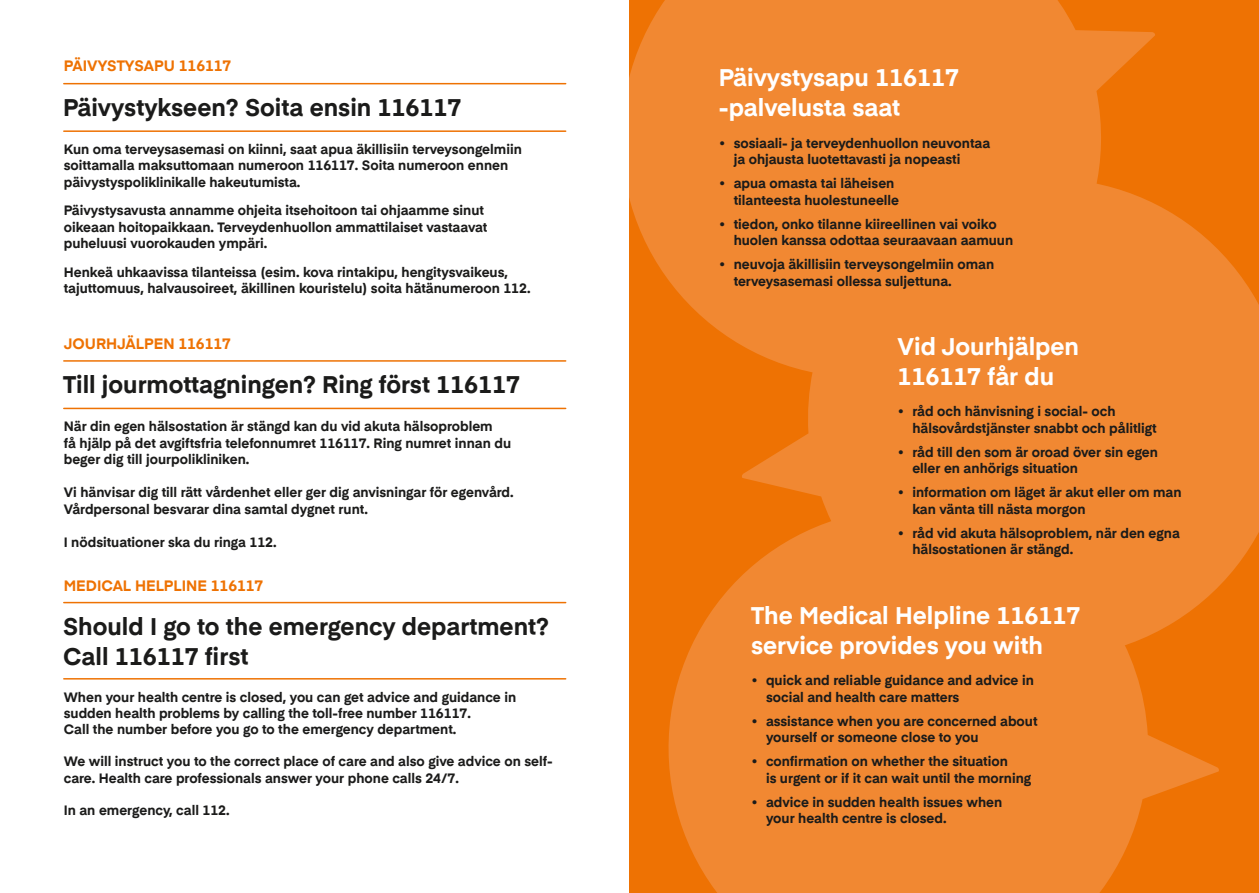
<style>
.page{position:relative;width:1259px;height:893px;background:#fff}
.page>*{position:absolute;margin:0;border:0;box-sizing:border-box;transform-origin:0 0}
.t1{font:700 24px/30px "Eina 02";color:#1b1b1a}
.t2{font:700 24px/30px "Eina 02";color:#fff}
.t3{font:700 15px "Eina 02";color:#ee7203}
.t4{font:700 13.5px/16.5px "Eina 02";color:#1b1b1a}
</style>
<div class="page">
<div style="left:629px;top:0;width:630px;height:893px;background:#ee7203"></div>
<svg style="left:629px;top:0;width:526px;height:344px;background:#f0842b"></svg>
<svg style="left:668px;top:578px;width:551px;height:315px;fill:#f18832"></svg>
<svg style="left:740px;top:145px;width:519px;height:547px;background:#f0852c"></svg>
<hr style="left:64px;top:360px;width:502px;height:2px;background:#ee7203">
<hr style="left:64px;top:408px;width:502px;height:1px;background:#ee7203">
<hr style="left:64px;top:602px;width:502px;height:1px;background:#ee7203">
<hr style="left:64px;top:678px;width:502px;height:2px;background:#ee7203">
<hr style="left:64px;top:83px;width:502px;height:1px;background:#ee7203">
<hr style="left:64px;top:130px;width:502px;height:2px;background:#ee7203">
<p class="t3" style="left:64px;top:55px;width:169px">PÄIVYSTYSAPU 116117</p>
<h1 class="t1" style="left:63px;top:91px;width:400px">Päivystykseen? Soita ensin 116117</h1>
<p class="t4" style="left:64px;top:140px;width:459px">Kun oma terveysasemasi on kiinni, saat apua äkillisiin terveysongelmiin soittamalla maksuttomaan numeroon 116117. Soita numeroon ennen päivystyspoliklinikalle hakeutumista.</p>
<p class="t4" style="left:64px;top:202px;width:425px">Päivystysavusta annamme ohjeita itsehoitoon tai ohjaamme sinut oikeaan hoitopaikkaan. Terveydenhuollon ammattilaiset vastaavat puheluusi vuorokauden ympäri.</p>
<p class="t4" style="left:64px;top:263px;width:468px">Henkeä uhkaavissa tilanteissa (esim. kova rintakipu, hengitysvaikeus, tajuttomuus, halvausoireet, äkillinen kouristelu) soita hätänumeroon 112.</p>
<p class="t3" style="left:64px;top:333px;width:169px">JOURHJÄLPEN 116117</p>
<h1 class="t1" style="left:63px;top:368px;width:458px">Till jourmottagningen? Ring först 116117</h1>
<p class="t4" style="left:64px;top:417px;width:449px">När din egen hälsostation är stängd kan du vid akuta hälsoproblem<br>få hjälp på det avgiftsfria telefonnumret 116117. Ring numret innan du beger dig till jourpolikliniken.</p>
<p class="t4" style="left:64px;top:483px;width:451px">Vi hänvisar dig till rätt vårdenhet eller ger dig anvisningar för egenvård.<br>Vårdpersonal besvarar dina samtal dygnet runt.</p>
<p class="t4" style="left:64px;top:533px;width:214px">I nödsituationer ska du ringa 112.</p>
<p class="t3" style="left:64px;top:574px;width:201px">MEDICAL HELPLINE 116117</p>
<h1 class="t1" style="left:63px;top:610px;width:487px">Should I go to the emergency department?<br>Call 116117 first</h1>
<p class="t4" style="left:64px;top:688px;width:454px">When your health centre is closed, you can get advice and guidance in sudden health problems by calling the toll-free number 116117.<br>Call the number before you go to the emergency department.</p>
<p class="t4" style="left:64px;top:753px;width:490px">We will instruct you to the correct place of care and also give advice on self&shy;care. Health care professionals answer your phone calls 24/7.</p>
<p class="t4" style="left:64px;top:801px;width:167px">In an emergency, call 112.</p>
<h1 class="t2" style="left:719px;top:61px;width:242px">Päivystysapu 116117 -palvelusta saat</h1>
<p class="t4" style="left:733px;top:134px;width:258px;text-indent:-15px">• sosiaali- ja terveydenhuollon neuvontaa ja ohjausta luotettavasti ja nopeasti</p>
<p class="t4" style="left:733px;top:175px;width:167px;text-indent:-15px">• apua omasta tai läheisen tilanteesta huolestuneelle</p>
<p class="t4" style="left:733px;top:215px;width:281px;text-indent:-15px">• tiedon, onko tilanne kiireellinen vai voiko huolen kanssa odottaa seuraavaan aamuun</p>
<p class="t4" style="left:733px;top:256px;width:262px;text-indent:-15px">• neuvoja äkillisiin terveysongelmiin oman terveysasemasi ollessa suljettuna.</p>
<h1 class="t2" style="left:897px;top:330px;width:183px">Vid Jourhjälpen<br>116117 får du</h1>
<p class="t4" style="left:912px;top:402px;width:246px;text-indent:-15px">• råd och hänvisning i social- och hälsovårdstjänster snabbt och pålitligt</p>
<p class="t4" style="left:912px;top:443px;width:247px;text-indent:-15px">• råd till den som är oroad över sin egen eller en anhörigs situation</p>
<p class="t4" style="left:912px;top:483px;width:271px;text-indent:-15px">• information om läget är akut eller om man kan vänta till nästa morgon</p>
<p class="t4" style="left:912px;top:524px;width:269px;text-indent:-15px">• råd vid akuta hälsoproblem, när den egna hälsostationen är stängd.</p>
<h1 class="t2" style="left:751px;top:599px;width:331px">The Medical Helpline 116117 service provides you with</h1>
<p class="t4" style="left:766px;top:672px;width:269px;text-indent:-15px">• quick and reliable guidance and advice in social and health care matters</p>
<p class="t4" style="left:766px;top:712px;width:273px;text-indent:-15px">• assistance when you are concerned about yourself or someone close to you</p>
<p class="t4" style="left:766px;top:753px;width:267px;text-indent:-15px">• confirmation on whether the situation<br>is urgent or if it can wait until the morning</p>
<p class="t4" style="left:766px;top:793px;width:238px;text-indent:-15px">• advice in sudden health issues when your health centre is closed.</p>
</div>
